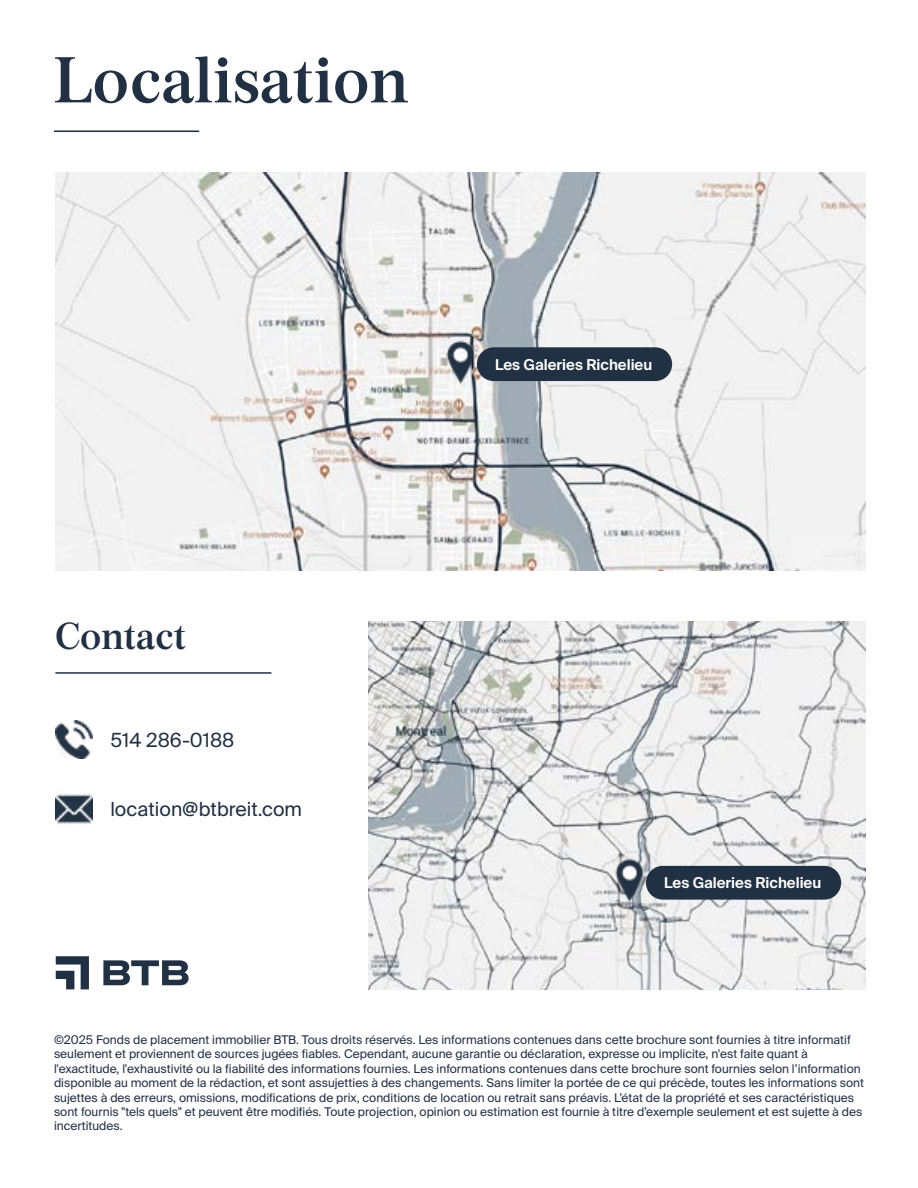
<style>
.page{position:relative;width:918px;height:1188px;background:#fff}
.page>*{position:absolute;margin:0;border:0;box-sizing:border-box;transform-origin:0 0}
.t1{font:600 64.5px "Burgess Pro";letter-spacing:.01em;color:#213042}
.t2{font:600 37.5px "Burgess Pro";letter-spacing:.005em;color:#213042}
.t3{font:19.5px "Suisse Intl";color:#213042}
.t4{font:600 15px "Suisse Intl";color:#fff}
.t5{font:12px/14.4px "Suisse Intl";color:#223043}
</style>
<div class="page">
<img style="left:55px;top:173px;width:810px;height:397px">
<img style="left:369px;top:621px;width:496px;height:368px">
<hr style="left:54px;top:131px;width:145px;height:1px;background:#213042">
<svg style="left:56px;top:956px;width:33px;height:33px"></svg>
<svg style="left:103px;top:960px;width:86px;height:25px"></svg>
<hr style="left:55px;top:672px;width:216px;height:2px;background:#213042">
<img style="left:56px;top:793px;width:37px;height:31px">
<img style="left:56px;top:721px;width:37px;height:37px">
<img style="left:444px;top:337px;width:32px;height:48px">
<div style="left:477px;top:347px;width:195px;height:34px;background:#213042;border-radius:17px"></div>
<img style="left:613px;top:856px;width:32px;height:47px">
<div style="left:646px;top:866px;width:195px;height:34px;background:#213042;border-radius:17px"></div>
<h1 class="t1" style="left:54px;top:40px;width:357px">Localisation</h1>
<h2 class="t2" style="left:55px;top:613px;width:132px">Contact</h2>
<h3 class="t3" style="left:110px;top:729px;width:126px">514 286-0188</h3>
<h3 class="t3" style="left:110px;top:798px;width:193px">location@btbreit.com</h3>
<p class="t4" style="left:495px;top:356px;width:159px">Les Galeries Richelieu</p>
<p class="t4" style="left:664px;top:874px;width:159px">Les Galeries Richelieu</p>
<p class="t5" style="left:54px;top:1033px;width:812px">©2025 Fonds de placement immobilier BTB. Tous droits réservés. Les informations contenues dans cette brochure sont fournies à titre informatif seulement et proviennent de sources jugées fiables. Cependant, aucune garantie ou déclaration, expresse ou implicite, n'est faite quant à l'exactitude, l'exhaustivité ou la fiabilité des informations fournies. Les informations contenues dans cette brochure sont fournies selon l’information disponible au moment de la rédaction, et sont assujetties à des changements. Sans limiter la portée de ce qui précède, toutes les informations sont sujettes à des erreurs, omissions, modifications de prix, conditions de location ou retrait sans préavis. L’état de la propriété et ses caractéristiques sont fournis "tels quels" et peuvent être modifiés. Toute projection, opinion ou estimation est fournie à titre d’exemple seulement et est sujette à des incertitudes.</p>
</div>
